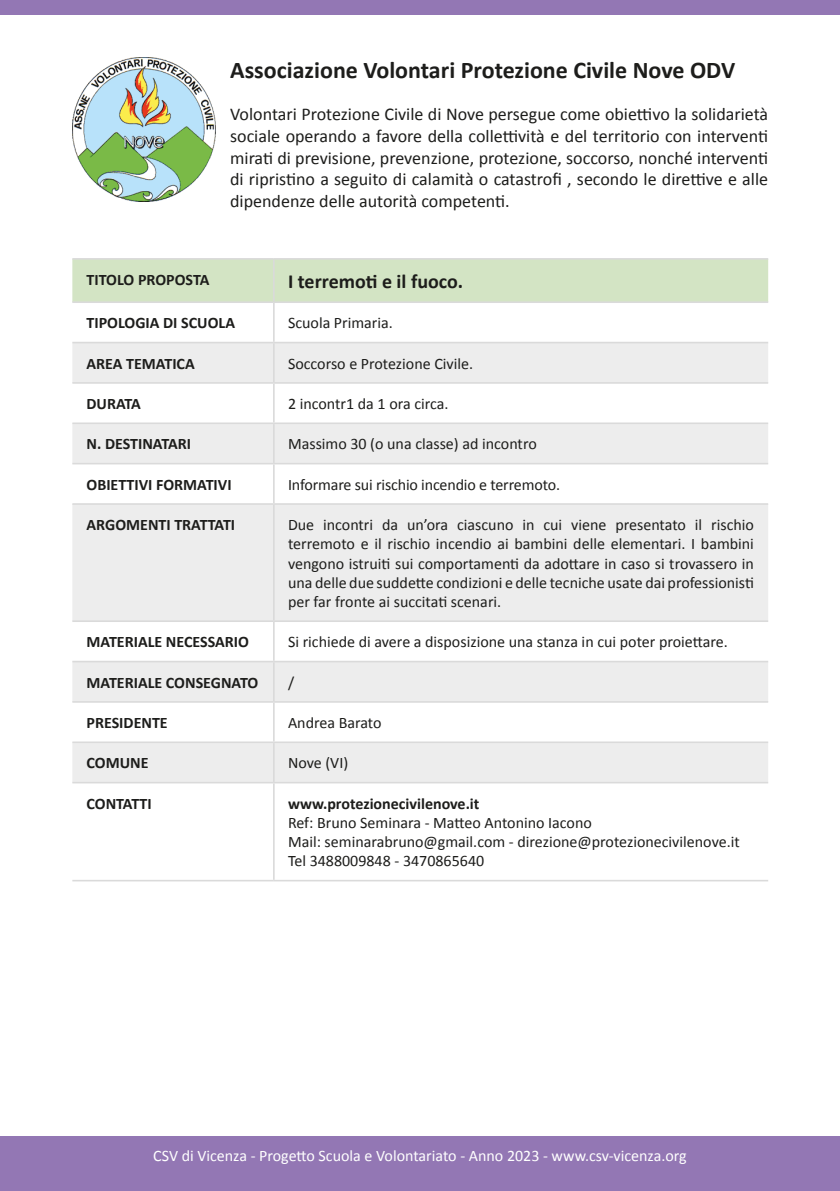
<style>
.page{position:relative;width:840px;height:1191px;background:#fff}
.page>*{position:absolute;margin:0;border:0;box-sizing:border-box;transform-origin:0 0}
.t1{font:700 24px "Calibri";color:#1d1d1b}
.t2{font:700 20px "Calibri";color:#1d1d1b}
.t3{font:18px/21.6px "Calibri";color:#1d1d1b;text-align:justify}
.t4{font:16px/19.2px "Calibri";color:#1d1d1b;text-align:justify}
.t5{font:700 16px "Calibri";color:#1d1d1b}
.t6{font:16px "Calibri";color:#fff}
</style>
<div class="page">
<div style="left:0;top:1137px;width:839px;height:54px;background:#9377b4"></div>
<img style="left:73px;top:57px;width:143px;height:144px">
<div style="left:72px;top:260px;width:695px;height:41px;background:#d3e4c4"></div>
<svg style="left:72px;top:343px;width:695px;height:439px;fill:#ededed"></svg>
<hr style="left:72px;top:258px;width:202px;height:2px;background:#dadada">
<hr style="left:274px;top:258px;width:493px;height:2px;background:#dadada">
<hr style="left:273px;top:260px;width:1px;height:41px;background:#dadada">
<hr style="left:72px;top:301px;width:202px;height:2px;background:#dadada">
<hr style="left:274px;top:301px;width:493px;height:2px;background:#dadada">
<hr style="left:273px;top:303px;width:1px;height:39px;background:#dadada">
<hr style="left:72px;top:342px;width:202px;height:1px;background:#dadada">
<hr style="left:274px;top:342px;width:493px;height:1px;background:#dadada">
<hr style="left:273px;top:343px;width:1px;height:39px;background:#dadada">
<hr style="left:72px;top:382px;width:202px;height:2px;background:#dadada">
<hr style="left:274px;top:382px;width:493px;height:2px;background:#dadada">
<hr style="left:273px;top:384px;width:1px;height:38px;background:#dadada">
<hr style="left:72px;top:422px;width:202px;height:2px;background:#dadada">
<hr style="left:274px;top:422px;width:493px;height:2px;background:#dadada">
<hr style="left:273px;top:424px;width:1px;height:39px;background:#dadada">
<hr style="left:72px;top:463px;width:202px;height:1px;background:#dadada">
<hr style="left:274px;top:463px;width:493px;height:1px;background:#dadada">
<hr style="left:273px;top:464px;width:1px;height:39px;background:#dadada">
<hr style="left:72px;top:503px;width:202px;height:2px;background:#dadada">
<hr style="left:274px;top:503px;width:493px;height:2px;background:#dadada">
<hr style="left:273px;top:505px;width:1px;height:115px;background:#dadada">
<hr style="left:72px;top:620px;width:202px;height:2px;background:#dadada">
<hr style="left:274px;top:620px;width:493px;height:2px;background:#dadada">
<hr style="left:273px;top:622px;width:1px;height:39px;background:#dadada">
<hr style="left:72px;top:661px;width:202px;height:1px;background:#dadada">
<hr style="left:274px;top:661px;width:493px;height:1px;background:#dadada">
<hr style="left:273px;top:662px;width:1px;height:39px;background:#dadada">
<hr style="left:72px;top:701px;width:202px;height:1px;background:#dadada">
<hr style="left:274px;top:701px;width:493px;height:1px;background:#dadada">
<hr style="left:273px;top:702px;width:1px;height:39px;background:#dadada">
<hr style="left:72px;top:741px;width:202px;height:2px;background:#dadada">
<hr style="left:274px;top:741px;width:493px;height:2px;background:#dadada">
<hr style="left:273px;top:743px;width:1px;height:39px;background:#dadada">
<hr style="left:72px;top:782px;width:202px;height:1px;background:#dadada">
<hr style="left:274px;top:782px;width:493px;height:1px;background:#dadada">
<hr style="left:273px;top:783px;width:1px;height:97px;background:#dadada">
<hr style="left:72px;top:880px;width:202px;height:1px;background:#dadada">
<hr style="left:274px;top:880px;width:493px;height:1px;background:#dadada">
<div style="left:0;top:0;width:839px;height:15px;background:#9377b4"></div>
<h1 class="t1" style="left:230px;top:60px;width:506px">Associazione Volontari Protezione Civile Nove ODV</h1>
<p class="t3" style="left:230px;top:105px;width:539px">Volontari Protezione Civile di Nove persegue come obiettivo la solidarietà sociale operando a favore della collettività e del territorio con interventi mirati di previsione, prevenzione, protezione, soccorso, nonché interventi di ripristino a seguito di calamità o catastrofi , secondo le direttive e alle dipendenze delle autorità competenti.</p>
<p class="t5" style="left:86px;top:273px;width:124px">TITOLO PROPOSTA</p>
<p class="t2" style="left:288px;top:273px;width:177px">I terremoti e il fuoco.</p>
<p class="t5" style="left:86px;top:316px;width:150px">TIPOLOGIA DI SCUOLA</p>
<p class="t4" style="left:288px;top:315px;width:106px">Scuola Primaria.</p>
<p class="t5" style="left:86px;top:357px;width:110px">AREA TEMATICA</p>
<p class="t4" style="left:288px;top:355px;width:186px">Soccorso e Protezione Civile.</p>
<p class="t5" style="left:86px;top:397px;width:56px">DURATA</p>
<p class="t4" style="left:288px;top:395px;width:162px">2 incontr1 da 1 ora circa.</p>
<p class="t5" style="left:86px;top:437px;width:106px">N. DESTINATARI</p>
<p class="t4" style="left:288px;top:436px;width:250px">Massimo 30 (o una classe) ad incontro</p>
<p class="t5" style="left:86px;top:478px;width:146px">OBIETTIVI FORMATIVI</p>
<p class="t4" style="left:288px;top:476px;width:273px">Informare sui rischio incendio e terremoto.</p>
<p class="t5" style="left:86px;top:518px;width:150px">ARGOMENTI TRATTATI</p>
<p class="t4" style="left:288px;top:516px;width:467px">Due incontri da un’ora ciascuno in cui viene presentato il rischio terremoto e il rischio incendio ai bambini delle elementari. I bambini vengono istruiti sui comportamenti da adottare in caso si trovassero in una delle due suddette condizioni e delle tecniche usate dai professionisti per far fronte ai succitati scenari.</p>
<p class="t5" style="left:86px;top:635px;width:164px">MATERIALE NECESSARIO</p>
<p class="t4" style="left:288px;top:634px;width:441px">Si richiede di avere a disposizione una stanza in cui poter proiettare.</p>
<p class="t5" style="left:86px;top:675px;width:173px">MATERIALE CONSEGNATO</p>
<p class="t4" style="left:288px;top:674px;width:8px">/</p>
<p class="t5" style="left:86px;top:716px;width:83px">PRESIDENTE</p>
<p class="t4" style="left:288px;top:714px;width:95px">Andrea Barato</p>
<p class="t5" style="left:86px;top:756px;width:63px">COMUNE</p>
<p class="t4" style="left:288px;top:755px;width:62px">Nove (VI)</p>
<p class="t5" style="left:86px;top:797px;width:67px">CONTATTI</p>
<p class="t5" style="left:288px;top:797px;width:193px">www.protezionecivilenove.it</p>
<p class="t4" style="left:288px;top:814px;width:453px;text-align:left">Ref: Bruno Seminara - Matteo Antonino Iacono<br>Mail: seminarabruno@gmail.com - direzione@protezionecivilenove.it<br>Tel 3488009848 - 3470865640</p>
<p class="t6" style="left:153px;top:1148px;width:534px">CSV di Vicenza - Progetto Scuola e Volontariato - Anno 2023 - www.csv-vicenza.org</p>
</div>
